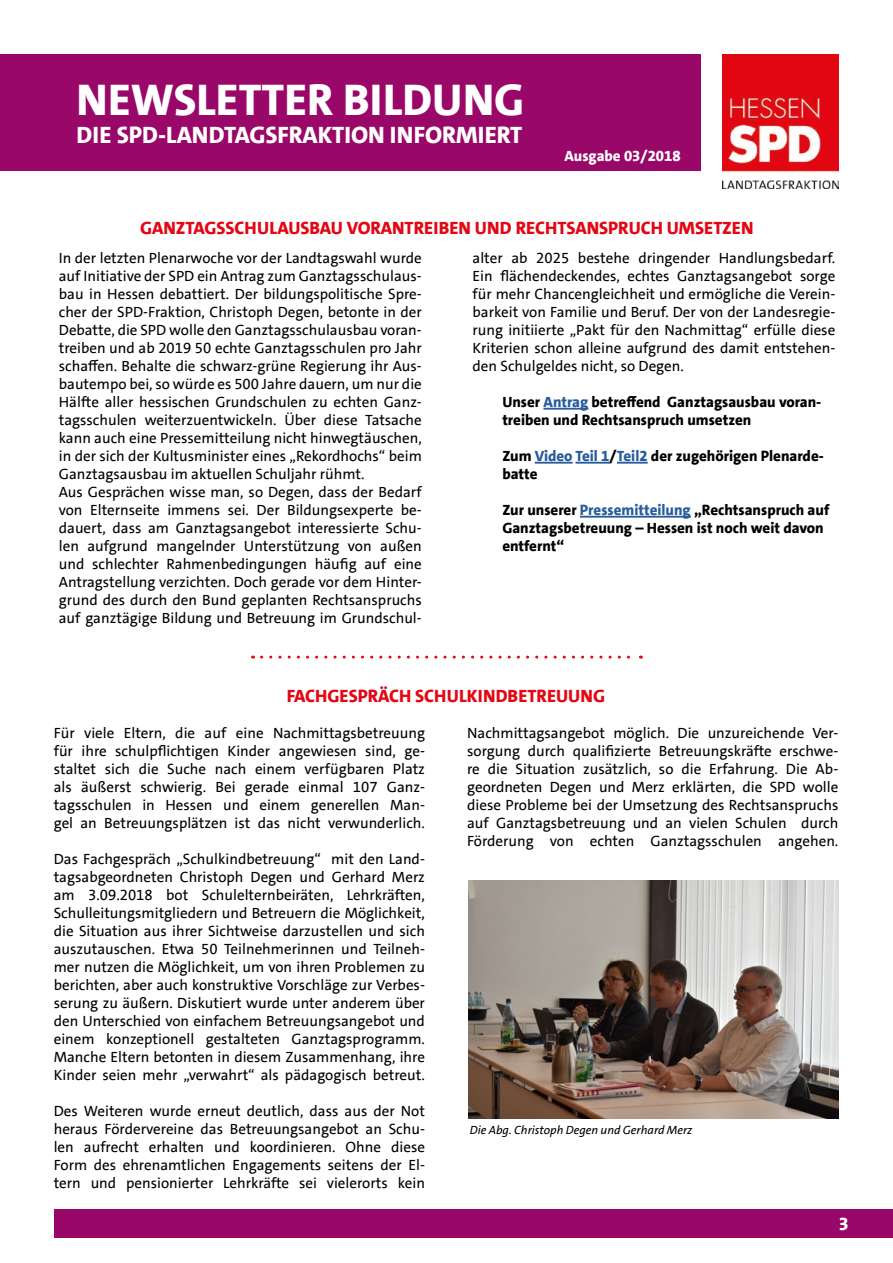
<style>
.page{position:relative;width:893px;height:1263px;background:#fff}
.page>*{position:absolute;margin:0;border:0;box-sizing:border-box;transform-origin:0 0}
.t1{font:800 45px "SPD The Sans Versal";color:#fff}
.t2{font:800 24px "SPD The Sans Versal";color:#fff}
.t3{font:800 18px "SPD The Sans";color:#e30613}
.t4{font:800 18px "SPD The Sans Versal";color:#e30613}
.t5{font:800 18px "SPD The Sans";color:#fff}
.t6{font:15px/18px "SPD The Sans";color:#000;text-align:justify}
.t7{font:800 15px/18px "SPD The Sans";color:#000}
.t8{font:800 15px "SPD The Sans";color:#fff}
.t9{font:italic 12px "SPD The Sans";color:#000}
.s1{color:#275b9b}
</style>
<div class="page">
<div style="left:0;top:54px;width:700px;height:117px;background:#990868"></div>
<img style="left:722px;top:54px;width:117px;height:135px">
<div style="left:54px;top:1209px;width:839px;height:29px;background:#990868"></div>
<svg style="left:262px;top:656px;width:379px;height:3px"></svg>
<img style="left:468px;top:880px;width:371px;height:238px">
<hr style="left:543px;top:408px;width:45px;height:2px;background:#275b9b">
<hr style="left:535px;top:462px;width:38px;height:2px;background:#275b9b">
<hr style="left:575px;top:462px;width:34px;height:2px;background:#275b9b">
<hr style="left:617px;top:462px;width:31px;height:2px;background:#275b9b">
<hr style="left:580px;top:516px;width:111px;height:2px;background:#275b9b">
<h1 class="t1" style="left:77px;top:71px;width:449px">NEWSLETTER BILDUNG</h1>
<h2 class="t2" style="left:77px;top:120px;width:447px">DIE SPD-LANDTAGSFRAKTION INFORMIERT</h2>
<p class="t8" style="left:564px;top:146px;width:118px">Ausgabe 03/2018</p>
<p class="t3" style="left:140px;top:216px;width:615px">GANZTAGSSCHULAUSBAU VORANTREIBEN UND RECHTSANSPRUCH UMSETZEN</p>
<p class="t6" style="left:59px;top:249px;width:365px;text-align:left">In der letzten Plenarwoche vor der Landtagswahl wurde auf Initiative der SPD ein Antrag zum Ganztagsschulaus&shy;bau in Hessen debattiert. Der bildungspolitische Spre&shy;cher der SPD-Fraktion, Christoph Degen, betonte in der Debatte, die SPD wolle den Ganztagsschulausbau voran&shy;treiben und ab 2019 50 echte Ganztagsschulen pro Jahr schaffen. Behalte die schwarz-grüne Regierung ihr Aus&shy;bautempo bei, so würde es 500 Jahre dauern, um nur die Hälfte aller hessischen Grundschulen zu echten Ganz&shy;tagsschulen weiterzuentwickeln. Über diese Tatsache kann auch eine Pressemitteilung nicht hinwegtäuschen, in der sich der Kultusminister eines „Rekordhochs“ beim Ganztagsausbau im aktuellen Schuljahr rühmt.<br>Aus Gesprächen wisse man, so Degen, dass der Bedarf von Elternseite immens sei. Der Bildungsexperte be&shy;dauert, dass am Ganztagsangebot interessierte Schu&shy;len aufgrund mangelnder Unterstützung von außen und schlechter Rahmenbedingungen häufig auf eine Antragstellung verzichten. Doch gerade vor dem Hinter&shy;grund des durch den Bund geplanten Rechtsanspruchs auf ganztägige Bildung und Betreuung im Grundschul-</p>
<p class="t6" style="left:473px;top:249px;width:364px">alter ab 2025 bestehe dringender Handlungsbedarf.<br>Ein flächendeckendes, echtes Ganztagsangebot sorge für mehr Chancengleichheit und ermögliche die Verein&shy;barkeit von Familie und Beruf. Der von der Landesregie&shy;rung initiierte „Pakt für den Nachmittag“ erfülle diese Kriterien schon alleine aufgrund des damit entstehen&shy;den Schulgeldes nicht, so Degen.</p>
<p class="t7" style="left:502px;top:393px;width:320px">Unser <span class="s1">Antrag</span> betreffend Ganztagsausbau voran&shy;treiben und Rechtsanspruch umsetzen</p>
<p class="t7" style="left:502px;top:447px;width:323px">Zum <span class="s1">Video Teil 1</span>/<span class="s1">Teil2</span> der zugehörigen Plenarde&shy;batte</p>
<p class="t7" style="left:502px;top:501px;width:328px">Zur unserer <span class="s1">Pressemitteilung</span> „Rechtsanspruch auf<br>Ganztagsbetreuung – Hessen ist noch weit davon entfernt“</p>
<p class="t4" style="left:287px;top:684px;width:320px">FACHGESPRÄCH SCHULKINDBETREUUNG</p>
<p class="t6" style="left:467px;top:724px;width:373px">Nachmittagsangebot möglich. Die unzureichende Ver&shy;sorgung durch qualifizierte Betreuungskräfte erschwe&shy;re die Situation zusätzlich, so die Erfahrung. Die Ab&shy;geordneten Degen und Merz erklärten, die SPD wolle diese Probleme bei der Umsetzung des Rechtsanspruchs auf Ganztagsbetreuung und an vielen Schulen durch Förderung von echten Ganztagsschulen angehen.</p>
<p class="t6" style="left:54px;top:724px;width:373px">Für viele Eltern, die auf eine Nachmittagsbetreuung für ihre schulpflichtigen Kinder angewiesen sind, ge&shy;staltet sich die Suche nach einem verfügbaren Platz als äußerst schwierig. Bei gerade einmal 107 Ganz&shy;tagsschulen in Hessen und einem generellen Man&shy;gel an Betreuungsplätzen ist das nicht verwunderlich.</p>
<p class="t6" style="left:54px;top:850px;width:373px">Das Fachgespräch „Schulkindbetreuung“ mit den Land&shy;tagsabgeordneten Christoph Degen und Gerhard Merz am 3.09.2018 bot Schulelternbeiräten, Lehrkräften, Schulleitungsmitgliedern und Betreuern die Möglichkeit, die Situation aus ihrer Sichtweise darzustellen und sich auszutauschen. Etwa 50 Teilnehmerinnen und Teilneh&shy;mer nutzen die Möglichkeit, um von ihren Problemen zu berichten, aber auch konstruktive Vorschläge zur Verbes&shy;serung zu äußern. Diskutiert wurde unter anderem über den Unterschied von einfachem Betreuungsangebot und einem konzeptionell gestalteten Ganztagsprogramm.<br>Manche Eltern betonten in diesem Zusammenhang, ihre Kinder seien mehr „verwahrt“ als pädagogisch betreut.</p>
<p class="t6" style="left:54px;top:1102px;width:373px">Des Weiteren wurde erneut deutlich, dass aus der Not heraus Fördervereine das Betreuungsangebot an Schu&shy;len aufrecht erhalten und koordinieren. Ohne diese Form des ehrenamtlichen Engagements seitens der El&shy;tern und pensionierter Lehrkräfte sei vielerorts kein</p>
<p class="t9" style="left:470px;top:1122px;width:224px">Die Abg. Christoph Degen und Gerhard Merz</p>
<p class="t5" style="left:839px;top:1212px;width:11px">3</p>
</div>
